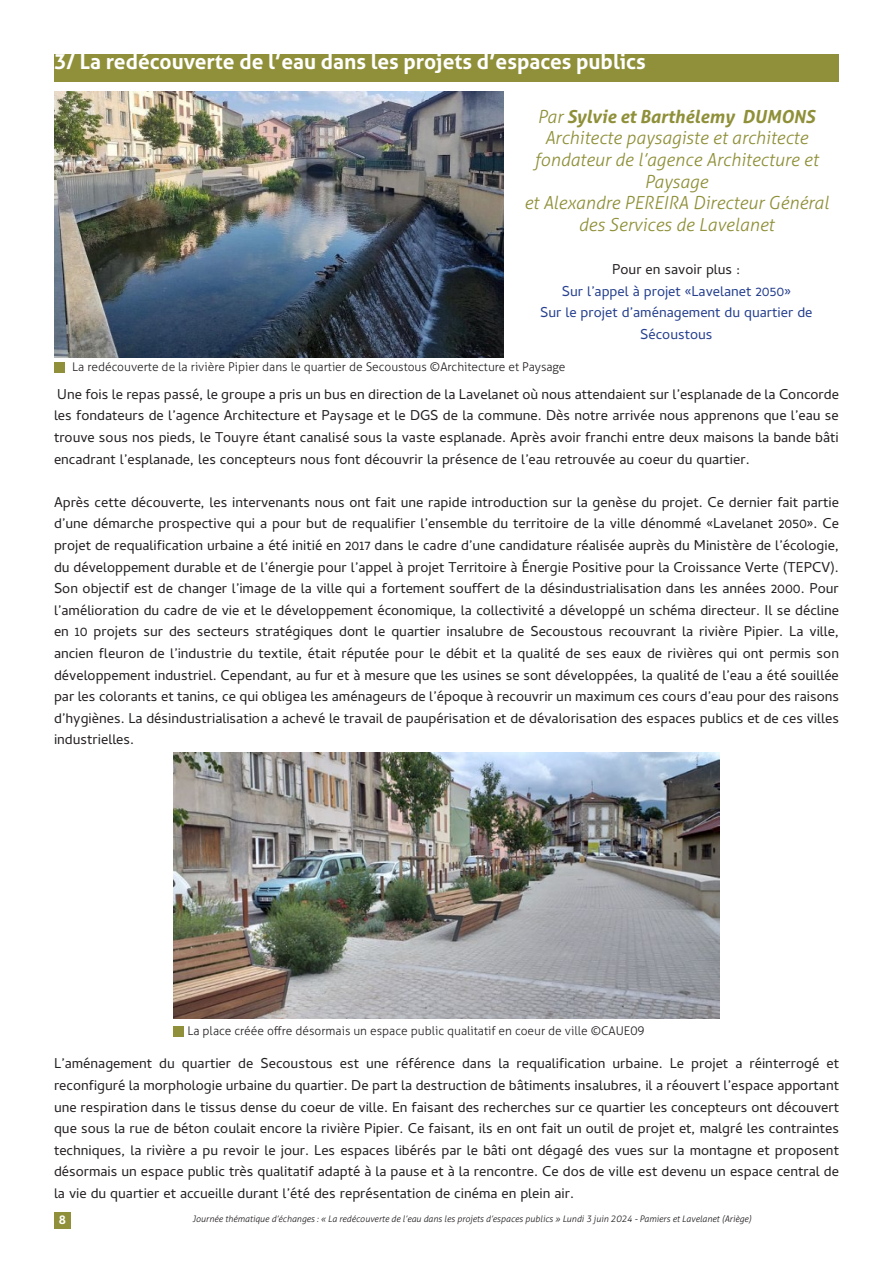
<style>
.page{position:relative;width:893px;height:1263px;background:#fff}
.page>*{position:absolute;margin:0;border:0;box-sizing:border-box;transform-origin:0 0}
.t1{font:700 21px "Aller";color:#fff}
.t2{font:18px/21.6px "Cambay Devanagari";color:#231f20;text-align:justify}
.t3{font:italic 300 18px/21.6px "Aller";color:#8f9039;text-align:center}
.t4{font:18px/21.6px "Cambay Devanagari";color:#253f8e;text-align:center}
.t5{font:300 12px "Aller";color:#231f20}
.t6{font:700 12px "Aller";color:#fff}
.t7{font:italic 300 9px "Aller";color:#231f20}
.s1{font-weight:700}
</style>
<div class="page">
<div style="left:54px;top:1211px;width:17px;height:17px;background:#8f9039"></div>
<div style="left:54px;top:54px;width:785px;height:27px;background:#8f9039"></div>
<div style="left:54px;top:362px;width:11px;height:11px;background:#8f9039"></div>
<img style="left:54px;top:92px;width:449px;height:266px">
<img style="left:173px;top:753px;width:546px;height:265px">
<div style="left:173px;top:1026px;width:11px;height:11px;background:#8f9039"></div>
<p class="t1" style="left:54px;top:49px;width:593px">3/ La redécouverte de l’eau dans les projets d’espaces publics</p>
<p class="t3" style="left:534px;top:106px;width:285px">Par <span class="s1">Sylvie et Barthélemy DUMONS<br></span>Architecte paysagiste et architecte fondateur de l’agence Architecture et<br>Paysage</p>
<p class="t3" style="left:524px;top:192px;width:306px">et Alexandre PEREIRA Directeur Général des Services de Lavelanet</p>
<p class="t2" style="left:612px;top:261px;width:130px">Pour en savoir plus :</p>
<p class="t4" style="left:562px;top:283px;width:231px">Sur l’appel à projet «Lavelanet 2050»</p>
<p class="t4" style="left:540px;top:304px;width:274px">Sur le projet d’aménagement du quartier de<br>Sécoustous</p>
<p class="t5" style="left:72px;top:359px;width:495px">La redécouverte de la rivière Pipier dans le quartier de Secoustous ©Architecture et Paysage</p>
<p class="t2" style="left:54px;top:386px;width:787px">Une fois le repas passé, le groupe a pris un bus en direction de la Lavelanet où nous attendaient sur l’esplanade de la Concorde les fondateurs de l’agence Architecture et Paysage et le DGS de la commune. Dès notre arrivée nous apprenons que l’eau se trouve sous nos pieds, le Touyre étant canalisé sous la vaste esplanade. Après avoir franchi entre deux maisons la bande bâti encadrant l’esplanade, les concepteurs nous font découvrir la présence de l’eau retrouvée au coeur du quartier.</p>
<p class="t2" style="left:54px;top:494px;width:787px">Après cette découverte, les intervenants nous ont fait une rapide introduction sur la genèse du projet. Ce dernier fait partie d’une démarche prospective qui a pour but de requalifier l’ensemble du territoire de la ville dénommé «Lavelanet 2050». Ce projet de requalification urbaine a été initié en 2017 dans le cadre d’une candidature réalisée auprès du Ministère de l’écologie, du développement durable et de l’énergie pour l’appel à projet Territoire à Énergie Positive pour la Croissance Verte (TEPCV).<br>Son objectif est de changer l’image de la ville qui a fortement souffert de la désindustrialisation dans les années 2000. Pour l’amélioration du cadre de vie et le développement économique, la collectivité a développé un schéma directeur. Il se décline en 10 projets sur des secteurs stratégiques dont le quartier insalubre de Secoustous recouvrant la rivière Pipier. La ville, ancien fleuron de l’industrie du textile, était réputée pour le débit et la qualité de ses eaux de rivières qui ont permis son développement industriel. Cependant, au fur et à mesure que les usines se sont développées, la qualité de l’eau a été souillée par les colorants et tanins, ce qui obligea les aménageurs de l’époque à recouvrir un maximum ces cours d’eau pour des raisons d’hygiènes. La désindustrialisation a achevé le travail de paupérisation et de dévalorisation des espaces publics et de ces villes industrielles.</p>
<p class="t5" style="left:187px;top:1023px;width:459px">La place créée offre désormais un espace public qualitatif en coeur de ville ©CAUE09</p>
<p class="t2" style="left:54px;top:1055px;width:787px">L’aménagement du quartier de Secoustous est une référence dans la requalification urbaine. Le projet a réinterrogé et reconfiguré la morphologie urbaine du quartier. De part la destruction de bâtiments insalubres, il a réouvert l’espace apportant une respiration dans le tissus dense du coeur de ville. En faisant des recherches sur ce quartier les concepteurs ont découvert que sous la rue de béton coulait encore la rivière Pipier. Ce faisant, ils en ont fait un outil de projet et, malgré les contraintes techniques, la rivière a pu revoir le jour. Les espaces libérés par le bâti ont dégagé des vues sur la montagne et proposent désormais un espace public très qualitatif adapté à la pause et à la rencontre. Ce dos de ville est devenu un espace central de la vie du quartier et accueille durant l’été des représentation de cinéma en plein air.</p>
<p class="t6" style="left:59px;top:1212px;width:9px">8</p>
<p class="t7" style="left:193px;top:1214px;width:560px">Journée thématique d’échanges : « La redécouverte de l’eau dans les projets d’espaces publics » Lundi 3 juin 2024 - Pamiers et Lavelanet (Ariège)</p>
</div>
